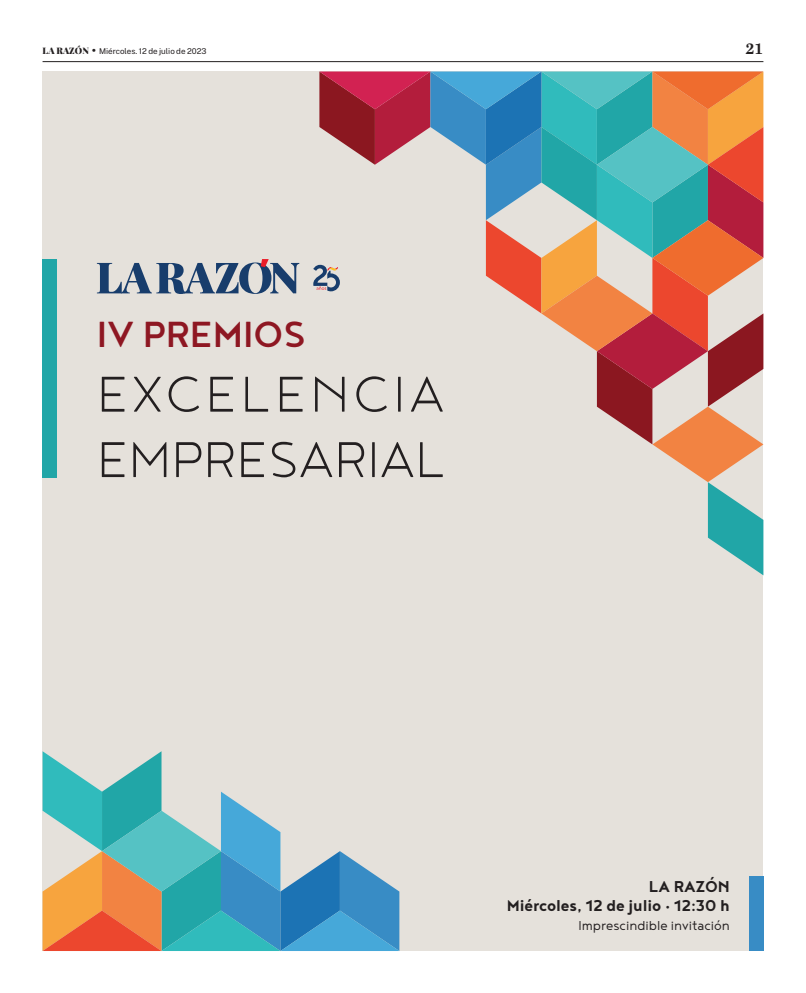
<style>
.page{position:relative;width:806px;height:993px;background:#fff}
.page>*{position:absolute;margin:0;border:0;box-sizing:border-box;transform-origin:0 0}
.t1{font:300 61.3px "Noyh";color:#231f20}
.t2{font:300 61.3px "Noyh";letter-spacing:.06em;color:#231f20}
.t3{font:500 44.4px "Noyh";color:#8e1722}
.t4{font:700 19.2px/19px "Noyh";letter-spacing:-.005em;color:#231f20;text-align:right}
.t5{font:300 15.8px "Noyh";color:#231f20}
.t6{font:700 15px "Nimrod MT Std";color:#231f20}
.t7{font:8px "Public Sans";color:#231f20}
.s1{font-family:"Playfair Display";font-weight:900;font-size:9px}
.s2{font-weight:900;font-size:10px}
</style>
<div class="page">
<hr style="left:43px;top:61px;width:720px;height:1px;background:#231f20">
<div style="left:43px;top:72px;width:720px;height:878px;background:#e5e1db"></div>
<svg style="left:43px;top:751px;width:356px;height:199px"></svg>
<svg style="left:313px;top:72px;width:450px;height:503px"></svg>
<svg style="left:97px;top:259px;width:202px;height:35px"></svg>
<div style="left:43px;top:259px;width:14px;height:218px;background:#21a6a7"></div>
<div style="left:748px;top:876px;width:15px;height:74px;background:#388cc5"></div>
<p class="t7" style="left:43px;top:48px;width:165px"><span class="s1">LA RAZÓN</span> <span class="s2">•</span> Miércoles. 12 de julio de 2023</p>
<h3 class="t6" style="left:745px;top:40px;width:19px">21</h3>
<h2 class="t3" style="left:97px;top:306px;width:210px">IV PREMIOS</h2>
<h1 class="t2" style="left:97px;top:354px;width:349px">EXCELENCIA</h1>
<h1 class="t1" style="left:97px;top:420px;width:350px">EMPRESARIAL</h1>
<h3 class="t4" style="left:506px;top:876px;width:224px">LA RAZÓN<br>Miércoles, 12 de julio • 12:30 h</h3>
<h3 class="t5" style="left:578px;top:919px;width:153px">Imprescindible invitación</h3>
</div>
